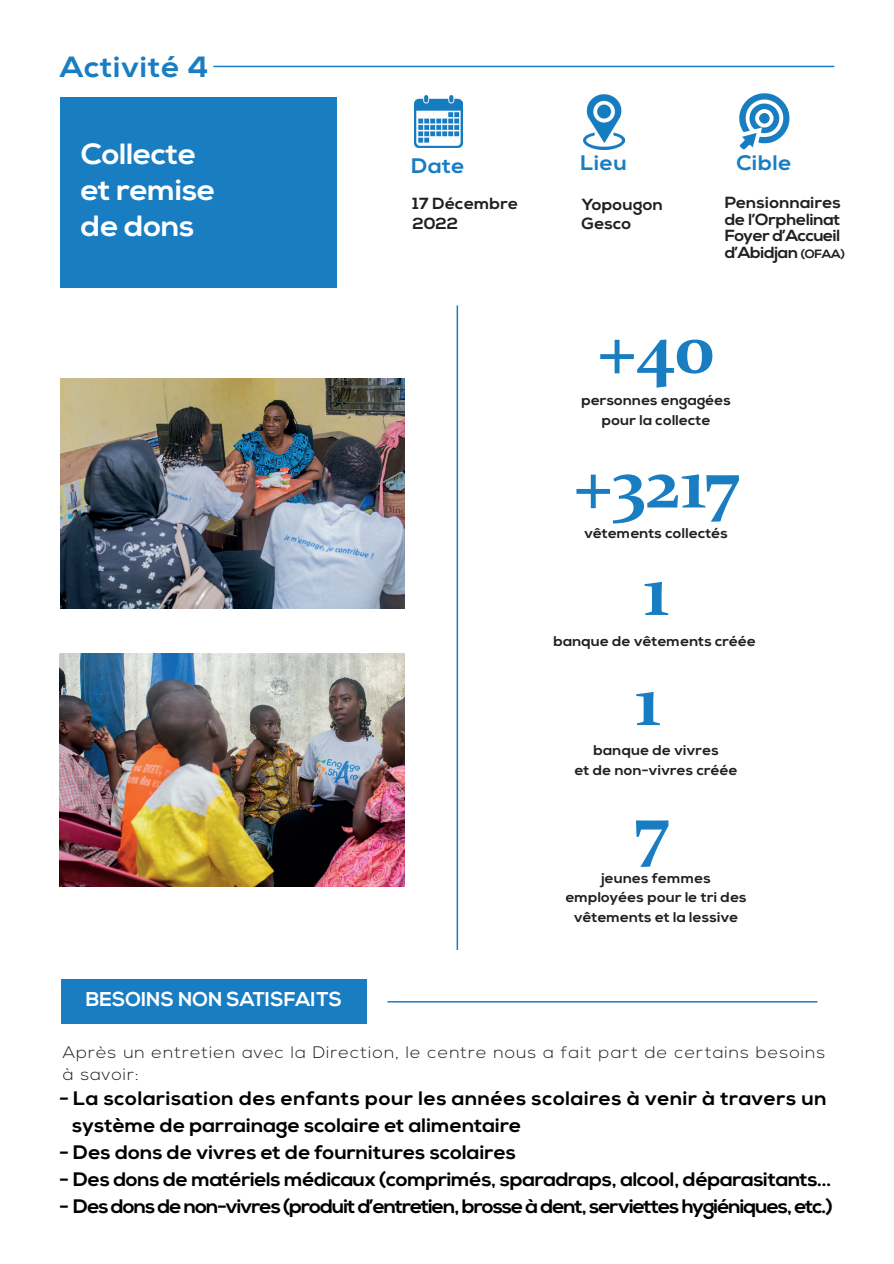
<style>
.page{position:relative;width:894px;height:1264px;background:#fff}
.page>*{position:absolute;margin:0;border:0;box-sizing:border-box;transform-origin:0 0}
.t1{font:700 71.25px "Constantia";color:#197dc2}
.t2{font:700 29.25px/36px "Nexa";letter-spacing:-.01em;color:#fff;scale:1.07 1}
.t3{font:700 29.25px "Nexa";letter-spacing:.025em;color:#197dc2;scale:1.07 1}
.t4{font:700 21px "Nexa";letter-spacing:.025em;color:#197dc2;scale:1.07 1}
.t5{font:700 19.95px "Nexa";color:#fff}
.t6{font:700 19.5px "Nexa";letter-spacing:-.01em;color:#000001;scale:1.07 1}
.t7{font:700 19.5px/27px "Nexa";letter-spacing:.025em;color:#000001;scale:1.07 1}
.t8{font:700 19.5px "Nexa";letter-spacing:-.05em;color:#000001;scale:1.07 1}
.t9{font:300 16.65px/22px "Nexa";letter-spacing:.055em;color:#231f20;scale:1.07 1}
.t10{font:700 16.05px/16.5px "Nexa";color:#231f20;scale:1.07 1}
.t11{font:700 14.1px/19.2px "Nexa";letter-spacing:.01em;color:#231f20;text-align:center;scale:1.07 1}
.s1{font-size:12px}
</style>
<div class="page">
<svg style="left:739px;top:93px;width:51px;height:57px"></svg>
<svg style="left:758px;top:113px;width:11px;height:11px"></svg>
<hr style="left:213px;top:66px;width:621px;height:1px;background:#197dc2">
<hr style="left:456px;top:305px;width:2px;height:644px;background:#197dc2">
<hr style="left:387px;top:1000px;width:430px;height:2px;background:#197dc2">
<div style="left:60px;top:97px;width:276px;height:190px;background:#197dc2"></div>
<img style="left:414px;top:96px;width:48px;height:51px">
<img style="left:583px;top:94px;width:41px;height:55px">
<img style="left:60px;top:379px;width:344px;height:229px">
<img style="left:60px;top:653px;width:344px;height:233px">
<div style="left:61px;top:978px;width:305px;height:45px;background:#197dc2"></div>
<h2 class="t3" style="left:60px;top:50px;width:140px">Activité 4</h2>
<h2 class="t2" style="left:81px;top:137px;width:109px">Collecte</h2>
<h2 class="t2" style="left:81px;top:173px;width:127px">et remise de dons</h2>
<h3 class="t5" style="left:86px;top:987px;width:258px">BESOINS NON SATISFAITS</h3>
<h3 class="t4" style="left:411px;top:153px;width:51px">Date</h3>
<h3 class="t4" style="left:580px;top:151px;width:45px">Lieu</h3>
<h3 class="t4" style="left:736px;top:151px;width:53px">Cible</h3>
<p class="t10" style="left:412px;top:195px;width:100px;line-height:19.5px">17 Décembre<br>2022</p>
<p class="t10" style="left:581px;top:195px;width:77px;line-height:19.5px">Yopougon<br>Gesco</p>
<p class="t10" style="left:724px;top:195px;width:114px">Pensionnaires de l’Orphelinat<br>Foyer d’Accueil d’Abidjan <span class="s1">(OFAA)</span></p>
<h1 class="t1" style="left:597px;top:299px;width:119px">+40</h1>
<p class="t11" style="left:581px;top:391px;width:141px">personnes engagées pour la collecte</p>
<h1 class="t1" style="left:573px;top:434px;width:167px">+3217</h1>
<p class="t11" style="left:584px;top:524px;width:136px">vêtements collectés</p>
<h1 class="t1" style="left:643px;top:541px;width:27px">1</h1>
<p class="t11" style="left:553px;top:632px;width:191px">banque de vêtements créée</p>
<h1 class="t1" style="left:634px;top:651px;width:27px">1</h1>
<p class="t11" style="left:574px;top:741px;width:153px">banque de vivres<br>et de non-vivres créée</p>
<h1 class="t1" style="left:634px;top:779px;width:35px">7</h1>
<p class="t11" style="left:565px;top:869px;width:171px">jeunes femmes employées pour le tri des vêtements et la lessive</p>
<p class="t9" style="left:63px;top:1041px;width:714px">Après un entretien avec la Direction, le centre nous a fait part de certains besoins à savoir:</p>
<h3 class="t7" style="left:72px;top:1085px;width:706px;text-indent:-13px">- La scolarisation des enfants pour les années scolaires à venir à travers un système de parrainage scolaire et alimentaire</h3>
<h3 class="t6" style="left:59px;top:1140px;width:428px">- Des dons de vivres et de fournitures scolaires</h3>
<h3 class="t6" style="left:59px;top:1167px;width:722px">- Des dons de matériels médicaux (comprimés, sparadraps, alcool, déparasitants...</h3>
<h3 class="t8" style="left:59px;top:1194px;width:724px">- Des dons de non-vivres (produit d’entretien, brosse à dent, serviettes hygiéniques, etc.)</h3>
</div>
